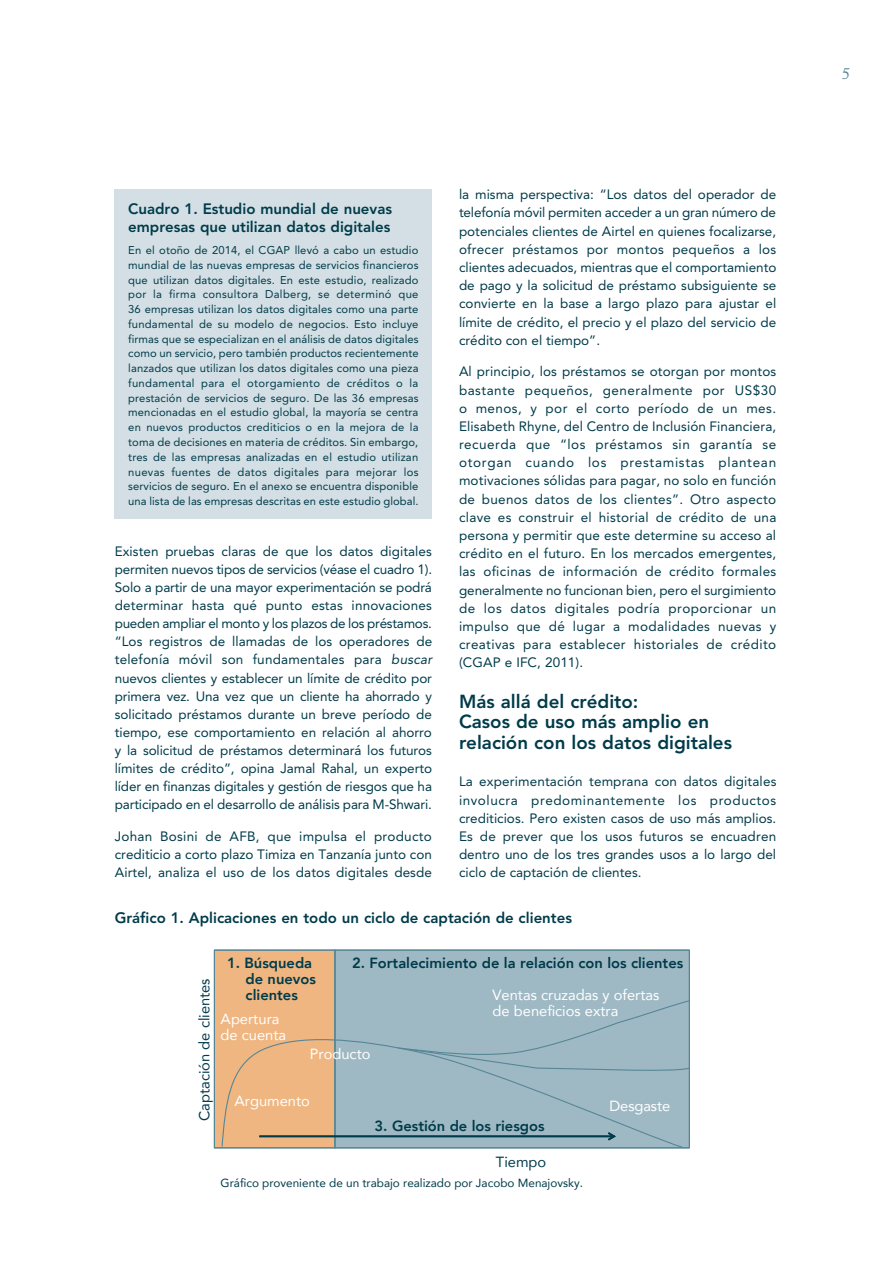
<style>
.page{position:relative;width:891px;height:1263px;background:#fff}
.page>*{position:absolute;margin:0;border:0;box-sizing:border-box;transform-origin:0 0}
.t1{font:800 18.75px/20.4px "Avenir LT Std";color:#003b4a}
.t2{font:18px "Weiss Std";color:#558696}
.t3{font:800 15px/18.5px "Avenir LT Std";color:#003b4a}
.t4{font:800 14.7px/16.2px "Avenir";color:#003b4a}
.t5{font:14.7px/16.2px "Avenir";color:#fff}
.t6{font:14.7px "Avenir";color:#003b4a}
.t7{font:13.5px/18.1px "Avenir LT Std";color:#003b4a;text-align:justify}
.t8{font:11.7px "Avenir";color:#003b4a}
.t9{font:11.25px/14.7px "Avenir LT Std";letter-spacing:.005em;color:#003b4a;text-align:justify}
.s1{font-style:italic}
</style>
<div class="page">
<div style="left:115px;top:189px;width:317px;height:329px;background:#d3dfe4"></div>
<div style="left:214px;top:950px;width:121px;height:197px;background:#efb681"></div>
<div style="left:214px;top:949px;width:122px;height:199px;border:1px solid #558696"></div>
<div style="left:335px;top:950px;width:354px;height:197px;background:#9fb9c4"></div>
<svg style="left:221px;top:1032px;width:463px;height:116px"></svg>
<svg style="left:397px;top:999px;width:293px;height:73px"></svg>
<svg style="left:259px;top:1132px;width:357px;height:8px"></svg>
<p class="t3" style="left:128px;top:199px;width:265px">Cuadro 1. Estudio mundial de nuevas empresas que utilizan datos digitales</p>
<p class="t9" style="left:128px;top:243px;width:292px">En el otoño de 2014, el CGAP llevó a cabo un estudio mundial de las nuevas empresas de servicios financieros que utilizan datos digitales. En este estudio, realizado por la firma consultora Dalberg, se determinó que 36 empresas utilizan los datos digitales como una parte fundamental de su modelo de negocios. Esto incluye firmas que se especializan en el análisis de datos digitales como un servicio, pero también productos recientemente lanzados que utilizan los datos digitales como una pieza fundamental para el otorgamiento de créditos o la prestación de servicios de seguro. De las 36 empresas mencionadas en el estudio global, la mayoría se centra en nuevos productos crediticios o en la mejora de la toma de decisiones en materia de créditos. Sin embargo, tres de las empresas analizadas en el estudio utilizan nuevas fuentes de datos digitales para mejorar los servicios de seguro. En el anexo se encuentra disponible una lista de las empresas descritas en este estudio global.</p>
<p class="t7" style="left:115px;top:542px;width:319px">Existen pruebas claras de que los datos digitales permiten nuevos tipos de servicios (véase el cuadro 1).<br>Solo a partir de una mayor experimentación se podrá determinar hasta qué punto estas innovaciones pueden ampliar el monto y los plazos de los préstamos. “Los registros de llamadas de los operadores de telefonía móvil son fundamentales para <span class="s1">buscar </span>nuevos clientes y establecer un límite de crédito por primera vez. Una vez que un cliente ha ahorrado y solicitado préstamos durante un breve período de tiempo, ese comportamiento en relación al ahorro y la solicitud de préstamos determinará los futuros límites de crédito”, opina Jamal Rahal, un experto líder en finanzas digitales y gestión de riesgos que ha participado en el desarrollo de análisis para M-Shwari.</p>
<p class="t7" style="left:115px;top:827px;width:319px">Johan Bosini de AFB, que impulsa el producto crediticio a corto plazo Timiza en Tanzanía junto con Airtel, analiza el uso de los datos digitales desde</p>
<p class="t7" style="left:459px;top:185px;width:319px">la misma perspectiva: “Los datos del operador de telefonía móvil permiten acceder a un gran número de potenciales clientes de Airtel en quienes focalizarse, ofrecer préstamos por montos pequeños a los clientes adecuados, mientras que el comportamiento de pago y la solicitud de préstamo subsiguiente se convierte en la base a largo plazo para ajustar el límite de crédito, el precio y el plazo del servicio de crédito con el tiempo”.</p>
<p class="t7" style="left:459px;top:362px;width:319px">Al principio, los préstamos se otorgan por montos bastante pequeños, generalmente por US$30 o menos, y por el corto período de un mes.<br>Elisabeth Rhyne, del Centro de Inclusión Financiera, recuerda que “los préstamos sin garantía se otorgan cuando los prestamistas plantean motivaciones sólidas para pagar, no solo en función de buenos datos de los clientes”. Otro aspecto clave es construir el historial de crédito de una persona y permitir que este determine su acceso al crédito en el futuro. En los mercados emergentes, las oficinas de información de crédito formales generalmente no funcionan bien, pero el surgimiento de los datos digitales podría proporcionar un impulso que dé lugar a modalidades nuevas y creativas para establecer historiales de crédito (CGAP e IFC, 2011).</p>
<h1 class="t1" style="left:459px;top:691px;width:275px">Más allá del crédito:<br>Casos de uso más amplio en relación con los datos digitales</h1>
<p class="t7" style="left:459px;top:772px;width:319px">La experimentación temprana con datos digitales involucra predominantemente los productos crediticios. Pero existen casos de uso más amplios.<br>Es de prever que los usos futuros se encuadren dentro uno de los tres grandes usos a lo largo del ciclo de captación de clientes.</p>
<p class="t3" style="left:115px;top:909px;width:459px">Gráfico 1. Aplicaciones en todo un ciclo de captación de clientes</p>
<p class="t4" style="left:246px;top:954px;width:72px;text-indent:-19px">1. Búsqueda de nuevos clientes</p>
<p class="t4" style="left:352px;top:954px;width:333px">2. Fortalecimiento de la relación con los clientes</p>
<p class="t6" style="left:193px;top:1120px;width:144px;rotate:-90deg">Captación de clientes</p>
<p class="t5" style="left:493px;top:986px;width:168px">Ventas cruzadas y ofertas de beneficios extra</p>
<p class="t5" style="left:221px;top:1009px;width:67px">Apertura de cuenta</p>
<p class="t5" style="left:310px;top:1045px;width:62px">Producto</p>
<p class="t5" style="left:235px;top:1091px;width:77px">Argumento</p>
<p class="t5" style="left:610px;top:1097px;width:62px">Desgaste</p>
<p class="t4" style="left:375px;top:1117px;width:172px">3. Gestión de los riesgos</p>
<p class="t6" style="left:496px;top:1150px;width:52px">Tiempo</p>
<p class="t8" style="left:221px;top:1173px;width:364px">Gráfico proveniente de un trabajo realizado por Jacobo Menajovsky.</p>
<h2 class="t2" style="left:842px;top:62px;width:10px">5</h2>
</div>
